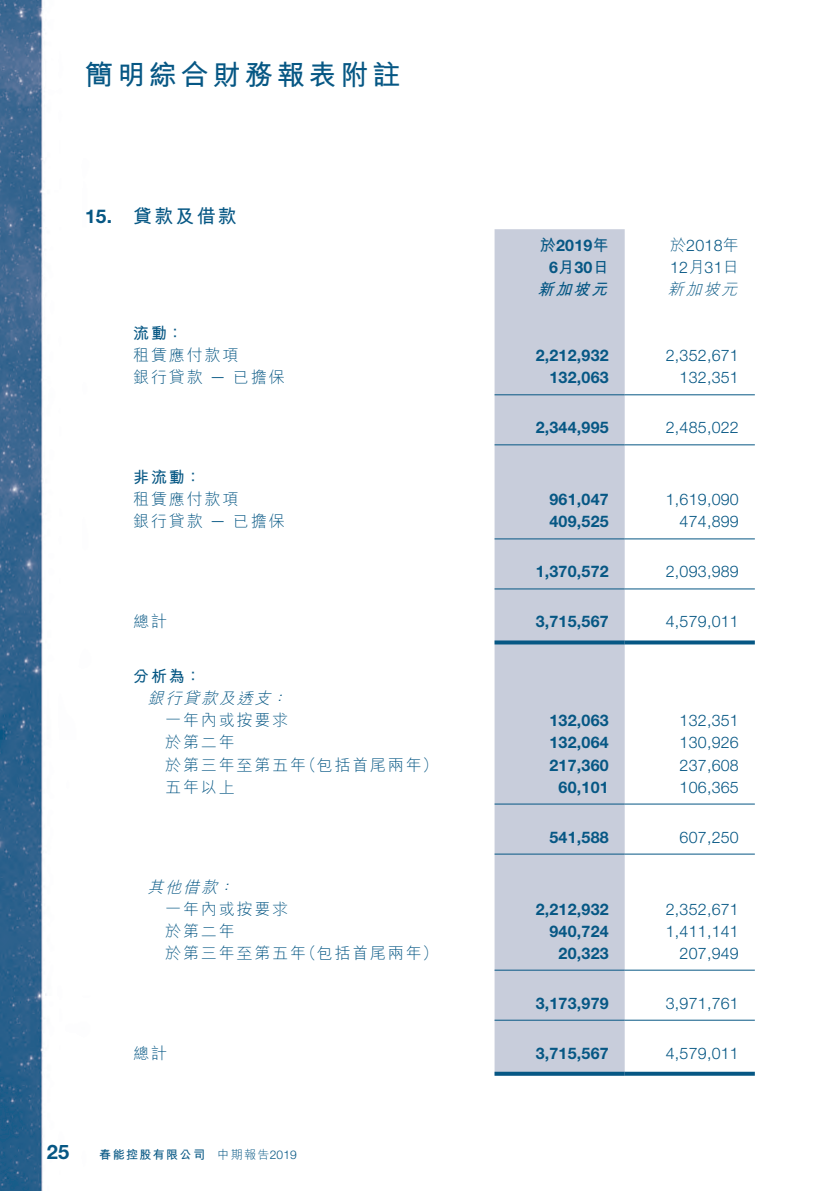
<style>
.page{position:relative;width:840px;height:1191px;background:#fff}
.page>*{position:absolute;margin:0;border:0;box-sizing:border-box;transform-origin:0 0}
.t1{font:700 28px "M Hei HK";letter-spacing:.14em;color:#065784}
.t2{font:700 20px "Helvetica Neue LT Std";color:#065784}
._03_H1{font:700 19px "M Hei HK";letter-spacing:.115em;color:#065784}
._03_H1-2{font:700 19px "Helvetica Neue LT Std";color:#065784}
._12___P2{font:300 16px/22px "Helvetica Neue LT Std";letter-spacing:.015em;color:#065784}
._12___P2-2{font:700 16px/22px "Helvetica Neue LT Std";letter-spacing:.015em;color:#065784;text-align:center}
._15_Table_Stub{font:300 16px "M Hei HK";letter-spacing:.115em;color:#065784}
._15_Table_Stub-2{font:italic 300 16px "M Hei HK";color:#065784}
._15_Table_Stub-3{font:700 16px "M Hei HK";letter-spacing:.115em;color:#065784}
._12___P2-3{font:italic 300 16px "M Hei HK";color:#065784}
._12___P2-4{font:italic 700 16px "M Hei HK";color:#065784}
.t3{font:300 12px "M Hei HK";color:#065784}
.t4{font:700 12px "M Hei HK";letter-spacing:.115em;color:#065784}
.s1{font-family:"Helvetica Neue LT Std"}
.s2{font-family:"M Hei HK"}
</style>
<div class="page">
<img style="left:0;top:0;width:755px;height:1191px">
<svg style="left:494px;top:229px;width:130px;height:842px;background:#cdd2de"></svg>
<hr style="left:494px;top:394px;width:130px;height:1px;background:#065784">
<hr style="left:624px;top:394px;width:130px;height:1px;background:#065784">
<hr style="left:494px;top:444px;width:130px;height:1px;background:#065784">
<hr style="left:624px;top:444px;width:130px;height:1px;background:#065784">
<hr style="left:494px;top:538px;width:130px;height:1px;background:#065784">
<hr style="left:624px;top:538px;width:130px;height:1px;background:#065784">
<hr style="left:494px;top:588px;width:130px;height:1px;background:#065784">
<hr style="left:624px;top:588px;width:130px;height:1px;background:#065784">
<svg style="left:494px;top:640px;width:130px;height:4px"></svg>
<svg style="left:624px;top:640px;width:130px;height:4px"></svg>
<hr style="left:494px;top:803px;width:130px;height:1px;background:#065784">
<hr style="left:624px;top:803px;width:130px;height:1px;background:#065784">
<hr style="left:494px;top:853px;width:130px;height:1px;background:#065784">
<hr style="left:624px;top:853px;width:130px;height:1px;background:#065784">
<hr style="left:494px;top:969px;width:130px;height:1px;background:#065784">
<hr style="left:624px;top:969px;width:130px;height:1px;background:#065784">
<hr style="left:494px;top:1019px;width:130px;height:1px;background:#065784">
<hr style="left:624px;top:1019px;width:130px;height:1px;background:#065784">
<svg style="left:494px;top:1071px;width:130px;height:4px"></svg>
<svg style="left:624px;top:1071px;width:130px;height:4px"></svg>
<h1 class="t1" style="left:85px;top:55px;width:317px">簡明綜合財務報表附註</h1>
<p class="_03_H1-2" style="left:85px;top:204px;width:28px">15.</p>
<p class="_03_H1" style="left:133px;top:202px;width:105px">貸款及借款</p>
<p class="_15_Table_Stub-3" style="left:133px;top:322px;width:52px">流動：</p>
<p class="_15_Table_Stub" style="left:133px;top:347px;width:107px">租賃應付款項</p>
<p class="_15_Table_Stub" style="left:133px;top:369px;width:153px">銀行貸款 <span class="s1">—</span> 已擔保</p>
<p class="_15_Table_Stub-3" style="left:133px;top:466px;width:69px">非流動：</p>
<p class="_15_Table_Stub" style="left:133px;top:491px;width:107px">租賃應付款項</p>
<p class="_15_Table_Stub" style="left:133px;top:513px;width:153px">銀行貸款 <span class="s1">—</span> 已擔保</p>
<p class="_15_Table_Stub" style="left:133px;top:613px;width:35px">總計</p>
<p class="_15_Table_Stub-3" style="left:133px;top:665px;width:69px">分析為：</p>
<p class="_15_Table_Stub-2" style="left:147px;top:690px;width:129px">銀行貸款及透支</p>
<p class="_15_Table_Stub-2" style="left:271px;top:690px;width:22px">：</p>
<p class="_15_Table_Stub" style="left:165px;top:712px;width:124px">一年內或按要求</p>
<p class="_15_Table_Stub" style="left:165px;top:734px;width:71px">於第二年</p>
<p class="_15_Table_Stub" style="left:300px;top:756px;width:139px">（包括首尾兩年(</p>
<p class="_15_Table_Stub" style="left:165px;top:756px;width:142px">於第三年至第五年</p>
<p class="_15_Table_Stub" style="left:165px;top:778px;width:71px">五年以上</p>
<p class="_15_Table_Stub-2" style="left:147px;top:878px;width:75px">其他借款</p>
<p class="_15_Table_Stub-2" style="left:217px;top:878px;width:22px">：</p>
<p class="_15_Table_Stub" style="left:165px;top:900px;width:124px">一年內或按要求</p>
<p class="_15_Table_Stub" style="left:165px;top:922px;width:71px">於第二年</p>
<p class="_15_Table_Stub" style="left:300px;top:944px;width:139px">（包括首尾兩年(</p>
<p class="_15_Table_Stub" style="left:165px;top:944px;width:142px">於第三年至第五年</p>
<p class="_15_Table_Stub" style="left:133px;top:1044px;width:35px">總計</p>
<p class="t2" style="left:47px;top:1139px;width:24px">25</p>
<p class="t4" style="left:99px;top:1145px;width:107px">春能控股有限公司</p>
<p class="t3" style="left:217px;top:1148px;width:81px">中期報告<span class="s1">2019</span></p>
<p class="_12___P2-2" style="left:539px;top:234px;width:70px"><span class="s2">於</span>2019<span class="s2">年月</span>6 30<span class="s2">日</span></p>
<p class="_12___P2" style="left:669px;top:234px;width:70px"><span class="s2">於</span>2018<span class="s2">年<br></span>12<span class="s2">月</span>31<span class="s2">日</span></p>
<p class="_12___P2-3" style="left:667px;top:281px;width:75px">新加坡元</p>
<p class="_12___P2-4" style="left:537px;top:278px;width:76px">新加坡元</p>
<p class="_12___P2-2" style="left:535px;top:344px;width:74px">2,212,932</p>
<p class="_12___P2" style="left:665px;top:344px;width:74px">2,352,671</p>
<p class="_12___P2-2" style="left:549px;top:366px;width:61px">132,063</p>
<p class="_12___P2" style="left:679px;top:366px;width:61px">132,351</p>
<p class="_12___P2-2" style="left:535px;top:416px;width:74px">2,344,995</p>
<p class="_12___P2" style="left:665px;top:416px;width:74px">2,485,022</p>
<p class="_12___P2-2" style="left:549px;top:488px;width:61px">961,047</p>
<p class="_12___P2" style="left:665px;top:488px;width:74px">1,619,090</p>
<p class="_12___P2-2" style="left:549px;top:510px;width:61px">409,525</p>
<p class="_12___P2" style="left:679px;top:510px;width:61px">474,899</p>
<p class="_12___P2-2" style="left:535px;top:560px;width:74px">1,370,572</p>
<p class="_12___P2" style="left:665px;top:560px;width:74px">2,093,989</p>
<p class="_12___P2-2" style="left:535px;top:610px;width:74px">3,715,567</p>
<p class="_12___P2" style="left:665px;top:610px;width:74px">4,579,011</p>
<p class="_12___P2-2" style="left:549px;top:709px;width:61px">132,063</p>
<p class="_12___P2" style="left:679px;top:709px;width:61px">132,351</p>
<p class="_12___P2-2" style="left:549px;top:731px;width:61px">132,064</p>
<p class="_12___P2" style="left:679px;top:731px;width:61px">130,926</p>
<p class="_12___P2-2" style="left:549px;top:753px;width:61px">217,360</p>
<p class="_12___P2" style="left:679px;top:753px;width:61px">237,608</p>
<p class="_12___P2-2" style="left:558px;top:775px;width:52px">60,101</p>
<p class="_12___P2" style="left:679px;top:775px;width:61px">106,365</p>
<p class="_12___P2-2" style="left:549px;top:825px;width:61px">541,588</p>
<p class="_12___P2" style="left:679px;top:825px;width:61px">607,250</p>
<p class="_12___P2-2" style="left:535px;top:897px;width:74px">2,212,932</p>
<p class="_12___P2" style="left:665px;top:897px;width:74px">2,352,671</p>
<p class="_12___P2-2" style="left:549px;top:919px;width:61px">940,724</p>
<p class="_12___P2" style="left:665px;top:919px;width:74px">1,411,141</p>
<p class="_12___P2-2" style="left:558px;top:941px;width:52px">20,323</p>
<p class="_12___P2" style="left:679px;top:941px;width:61px">207,949</p>
<p class="_12___P2-2" style="left:535px;top:991px;width:74px">3,173,979</p>
<p class="_12___P2" style="left:665px;top:991px;width:74px">3,971,761</p>
<p class="_12___P2-2" style="left:535px;top:1041px;width:74px">3,715,567</p>
<p class="_12___P2" style="left:665px;top:1041px;width:74px">4,579,011</p>
</div>
